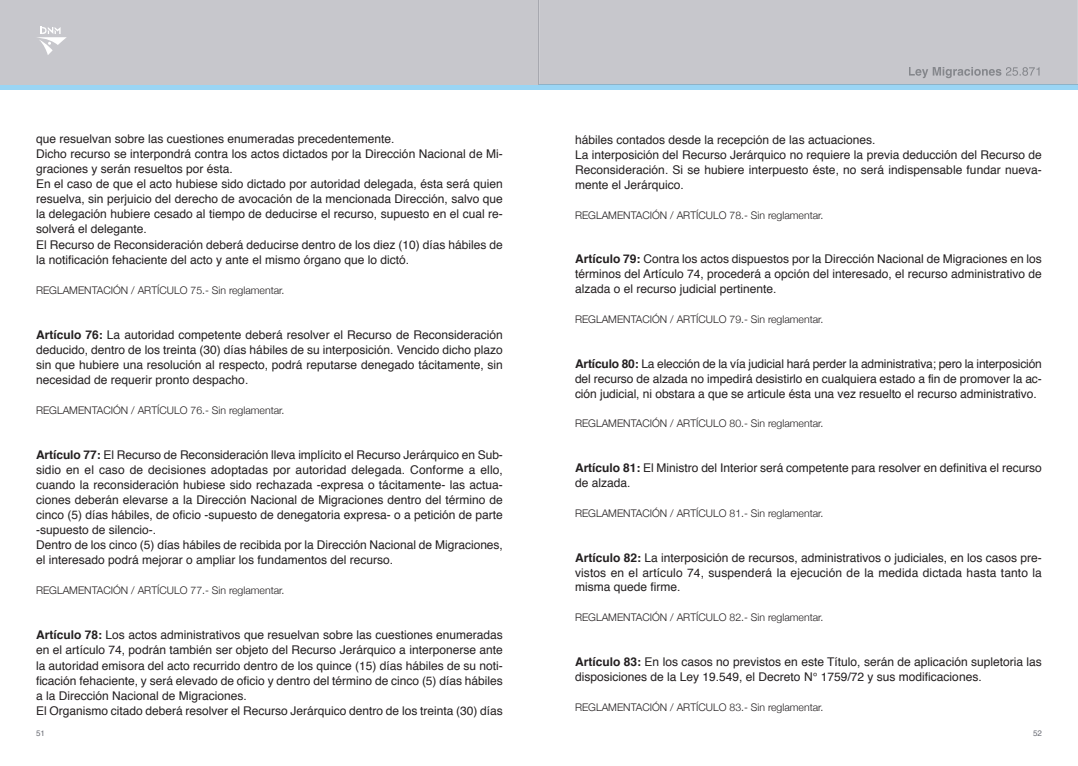
<style>
.page{position:relative;width:1078px;height:766px;background:#fff}
.page>*{position:absolute;margin:0;border:0;box-sizing:border-box;transform-origin:0 0}
.t1{font:12px/15px "Helvetica";color:#231f20}
.t2{font:300 10.5px "Helvetica Neue";color:#231f20}
.t3{font:8px "Helvetica";color:#696b73}
.s1{font-weight:700}
</style>
<div class="page">
<div style="left:1px;top:84px;width:538px;height:5px;background:#9ad5f4"></div>
<div style="left:0;top:0;width:538px;height:84px;background:#c7c7cc"></div>
<svg style="left:37px;top:27px;width:30px;height:28px"></svg>
<div style="left:538px;top:84px;width:539px;height:5px;background:#9ad5f4"></div>
<div style="left:539px;top:0;width:538px;height:84px;background:#c7c7cc"></div>
<svg style="left:908px;top:67px;width:64px;height:11px"></svg>
<svg style="left:1005px;top:67px;width:34px;height:9px"></svg>
<hr style="left:538px;top:0;width:1px;height:84px;background:#a7a8af">
<hr style="left:538px;top:84px;width:539px;height:1px;background:#8eb2c7">
<p class="t1" style="left:36px;top:133px;width:468px">que resuelvan sobre las cuestiones enumeradas precedentemente.<br>Dicho recurso se interpondrá contra los actos dictados por la Dirección Nacional de Mi&shy;graciones y serán resueltos por ésta.<br>En el caso de que el acto hubiese sido dictado por autoridad delegada, ésta será quien resuelva, sin perjuicio del derecho de avocación de la mencionada Dirección, salvo que la delegación hubiere cesado al tiempo de deducirse el recurso, supuesto en el cual re&shy;solverá el delegante.<br>El Recurso de Reconsideración deberá deducirse dentro de los diez (10) días hábiles de la notificación fehaciente del acto y ante el mismo órgano que lo dictó.</p>
<p class="t2" style="left:36px;top:283px;width:250px">REGLAMENTACIÓN / ARTÍCULO 75.- Sin reglamentar.</p>
<p class="t1" style="left:36px;top:328px;width:468px;text-align:justify"><span class="s1">Artículo 76:</span> La autoridad competente deberá resolver el Recurso de Reconsideración deducido, dentro de los treinta (30) días hábiles de su interposición. Vencido dicho plazo sin que hubiere una resolución al respecto, podrá reputarse denegado tácitamente, sin necesidad de requerir pronto despacho.</p>
<p class="t2" style="left:36px;top:403px;width:250px">REGLAMENTACIÓN / ARTÍCULO 76.- Sin reglamentar.</p>
<p class="t1" style="left:36px;top:448px;width:468px"><span class="s1">Artículo 77:</span> El Recurso de Reconsideración lleva implícito el Recurso Jerárquico en Sub&shy;sidio en el caso de decisiones adoptadas por autoridad delegada. Conforme a ello, cuando la reconsideración hubiese sido rechazada -expresa o tácitamente- las actua&shy;ciones deberán elevarse a la Dirección Nacional de Migraciones dentro del término de cinco (5) días hábiles, de oficio -supuesto de denegatoria expresa- o a petición de parte -supuesto de silencio-.<br>Dentro de los cinco (5) días hábiles de recibida por la Dirección Nacional de Migraciones, el interesado podrá mejorar o ampliar los fundamentos del recurso.</p>
<p class="t2" style="left:36px;top:583px;width:250px">REGLAMENTACIÓN / ARTÍCULO 77.- Sin reglamentar.</p>
<p class="t1" style="left:36px;top:628px;width:468px"><span class="s1">Artículo 78:</span> Los actos administrativos que resuelvan sobre las cuestiones enumeradas en el artículo 74, podrán también ser objeto del Recurso Jerárquico a interponerse ante la autoridad emisora del acto recurrido dentro de los quince (15) días hábiles de su noti&shy;ficación fehaciente, y será elevado de oficio y dentro del término de cinco (5) días hábiles a la Dirección Nacional de Migraciones.<br>El Organismo citado deberá resolver el Recurso Jerárquico dentro de los treinta (30) días</p>
<p class="t1" style="left:575px;top:133px;width:468px">hábiles contados desde la recepción de las actuaciones.<br>La interposición del Recurso Jerárquico no requiere la previa deducción del Recurso de Reconsideración. Si se hubiere interpuesto éste, no será indispensable fundar nueva&shy;mente el Jerárquico.</p>
<p class="t2" style="left:575px;top:208px;width:250px">REGLAMENTACIÓN / ARTÍCULO 78.- Sin reglamentar.</p>
<p class="t1" style="left:575px;top:253px;width:468px;text-align:justify"><span class="s1">Artículo 79:</span> Contra los actos dispuestos por la Dirección Nacional de Migraciones en los términos del Artículo 74, procederá a opción del interesado, el recurso administrativo de alzada o el recurso judicial pertinente.</p>
<p class="t2" style="left:575px;top:313px;width:250px">REGLAMENTACIÓN / ARTÍCULO 79.- Sin reglamentar.</p>
<p class="t1" style="left:575px;top:357px;width:468px;text-align:justify"><span class="s1">Artículo 80:</span> La elección de la vía judicial hará perder la administrativa; pero la interposición del recurso de alzada no impedirá desistirlo en cualquiera estado a fin de promover la ac&shy;ción judicial, ni obstara a que se articule ésta una vez resuelto el recurso administrativo.</p>
<p class="t2" style="left:575px;top:417px;width:250px">REGLAMENTACIÓN / ARTÍCULO 80.- Sin reglamentar.</p>
<p class="t1" style="left:575px;top:461px;width:468px"><span class="s1">Artículo 81:</span> El Ministro del Interior será competente para resolver en definitiva el recurso de alzada.</p>
<p class="t2" style="left:575px;top:506px;width:250px">REGLAMENTACIÓN / ARTÍCULO 81.- Sin reglamentar.</p>
<p class="t1" style="left:575px;top:551px;width:468px;text-align:justify"><span class="s1">Artículo 82:</span> La interposición de recursos, administrativos o judiciales, en los casos pre&shy;vistos en el artículo 74, suspenderá la ejecución de la medida dictada hasta tanto la misma quede firme.</p>
<p class="t2" style="left:575px;top:611px;width:250px">REGLAMENTACIÓN / ARTÍCULO 82.- Sin reglamentar.</p>
<p class="t1" style="left:575px;top:655px;width:468px"><span class="s1">Artículo 83:</span> En los casos no previstos en este Título, serán de aplicación supletoria las disposiciones de la Ley 19.549, el Decreto N° 1759/72 y sus modificaciones.</p>
<p class="t2" style="left:575px;top:700px;width:250px">REGLAMENTACIÓN / ARTÍCULO 83.- Sin reglamentar.</p>
<p class="t3" style="left:36px;top:729px;width:10px">51</p>
<p class="t3" style="left:1032px;top:729px;width:10px">52</p>
</div>
